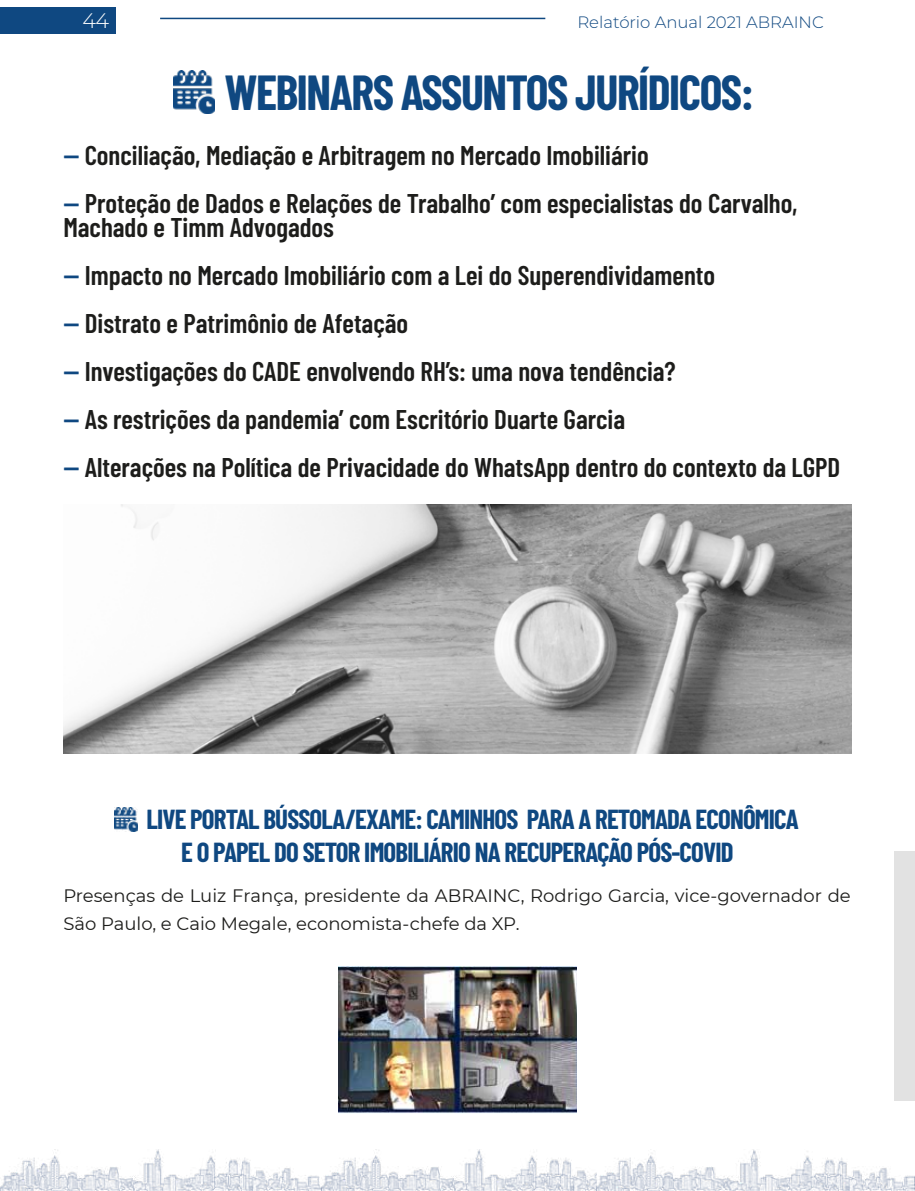
<style>
.page{position:relative;width:915px;height:1191px;background:#fff}
.page>*{position:absolute;margin:0;border:0;box-sizing:border-box;transform-origin:0 0}
.t1{font:700 48px "Barlow Condensed";letter-spacing:-.03em;color:#0f4881}
.t2{font:600 27px/48px "Barlow Condensed";color:#1d1d1b}
.t3{font:700 26.85px/33.6px "Barlow Condensed";letter-spacing:-.03em;color:#0f4881}
.t4{font:300 21px "Montserrat";color:#fff}
.t5{font:18px/28.5px "Montserrat";color:#1d1d1b}
.t6{font:300 16.5px "Montserrat";color:#0f4881}
.s1{color:#0f4881}
</style>
<div class="page">
<hr style="left:914px;top:0;width:1px;height:1191px;background:#0f4881">
<img style="left:0;top:1149px;width:915px;height:42px">
<hr style="left:160px;top:18px;width:385px;height:1px;background:#0f4881">
<div style="left:893px;top:851px;width:21px;height:249px;background:#e2e2e2"></div>
<img style="left:115px;top:807px;width:22px;height:24px">
<img style="left:174px;top:71px;width:41px;height:43px">
<img style="left:338px;top:966px;width:238px;height:147px">
<img style="left:64px;top:504px;width:786px;height:250px">
<div style="left:0;top:8px;width:116px;height:26px;background:#0f4881"></div>
<p class="t4" style="left:82px;top:6px;width:28px">44</p>
<p class="t6" style="left:577px;top:11px;width:248px">Relatório Anual 2021 ABRAINC</p>
<h1 class="t1" style="left:224px;top:58px;width:531px">WEBINARS ASSUNTOS JURÍDICOS:</h1>
<p class="t2" style="left:63px;top:129px;width:735px"><span class="s1">--</span> Conciliação, Mediação e Arbitragem no Mercado Imobiliário<br><span class="s1">--</span> Proteção de Dados e Relações de Trabalho’ com especialistas do Carvalho,</p>
<p class="t2" style="left:63px;top:201px;width:778px">Machado e Timm Advogados<br><span class="s1">--</span> Impacto no Mercado Imobiliário com a Lei do Superendividamento<br><span class="s1">--</span> Distrato e Patrimônio de Afetação<br><span class="s1">--</span> Investigações do CADE envolvendo RH’s: uma nova tendência?<br><span class="s1">--</span> As restrições da pandemia’ com Escritório Duarte Garcia<br><span class="s1">--</span> Alterações na Política de Privacidade do WhatsApp dentro do contexto da LGPD</p>
<p class="t3" style="left:181px;top:800px;width:618px;text-indent:-35px">LIVE PORTAL BÚSSOLA/EXAME: CAMINHOS PARA A RETOMADA ECONÔMICA<br>E O PAPEL DO SETOR IMOBILIÁRIO NA RECUPERAÇÃO PÓS-COVID</p>
<p class="t5" style="left:63px;top:880px;width:788px">Presenças de Luiz França, presidente da ABRAINC, Rodrigo Garcia, vice-governador de<br>São Paulo, e Caio Megale, economista-chefe da XP.</p>
</div>
